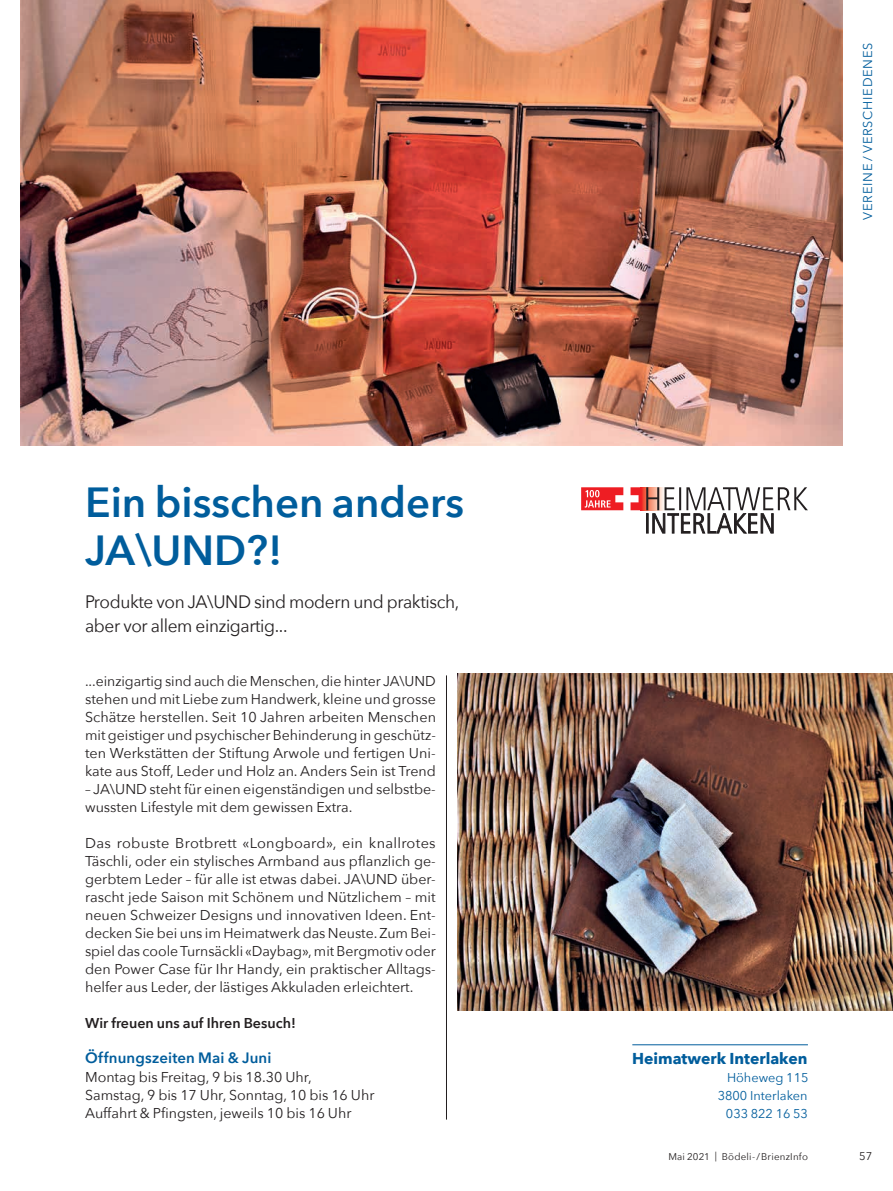
<style>
.page{position:relative;width:893px;height:1191px;background:#fff}
.page>*{position:absolute;margin:0;border:0;box-sizing:border-box;transform-origin:0 0}
.t1{font:600 42px/48px "Avenir Next";color:#005d9c}
.t2{font:18px/24px "Avenir Next";letter-spacing:-.02em;color:#231f20;scale:.96 1}
.t3{font:700 15.75px "Avenir Next";color:#005d9c}
.t4{font:600 15px "Avenir Next";letter-spacing:.01em;color:#005d9c}
.t5{font:14.25px/18px "Avenir Next";color:#231f20;text-align:justify}
.t6{font:600 14.25px "Avenir Next";color:#231f20}
.t7{font:12.75px/18px "Avenir Next";color:#005d9c;text-align:right}
.t8{font:12.75px "Avenir Next";letter-spacing:.065em;color:#005d9c}
.t9{font:11.25px "Avenir Next";color:#231f20}
.t10{font:9.75px "Avenir Next";letter-spacing:.02em;color:#231f20}
</style>
<div class="page">
<hr style="left:446px;top:675px;width:1px;height:444px;background:#231f20">
<img style="left:21px;top:0;width:821px;height:445px">
<svg style="left:581px;top:487px;width:227px;height:46px"></svg>
<img style="left:457px;top:673px;width:436px;height:337px">
<hr style="left:632px;top:1044px;width:176px;height:1px;background:#005d9c">
<h1 class="t1" style="left:85px;top:477px;width:381px">Ein bisschen anders<br>JA\UND?!</h1>
<p class="t2" style="left:85px;top:588px;width:391px">Produkte von JA\UND sind modern und praktisch, aber vor allem einzigartig...</p>
<p class="t5" style="left:85px;top:671px;width:352px">...einzigartig sind auch die Menschen, die hinter JA\UND stehen und mit Liebe zum Handwerk, kleine und grosse Schätze herstellen. Seit 10 Jahren arbeiten Menschen mit geistiger und psychischer Behinderung in geschütz&shy;ten Werkstätten der Stiftung Arwole und fertigen Uni&shy;kate aus Stoff, Leder und Holz an. Anders Sein ist Trend</p>
<p class="t5" style="left:85px;top:779px;width:352px">– JA\UND steht für einen eigenständigen und selbstbe&shy;wussten Lifestyle mit dem gewissen Extra.</p>
<p class="t5" style="left:85px;top:833px;width:352px">Das robuste Brotbrett «Longboard», ein knallrotes Täschli, oder ein stylisches Armband aus pflanzlich ge&shy;gerbtem Leder – für alle ist etwas dabei. JA\UND über&shy;rascht jede Saison mit Schönem und Nützlichem – mit neuen Schweizer Designs und innovativen Ideen. Ent&shy;decken Sie bei uns im Heimatwerk das Neuste. Zum Bei&shy;spiel das coole Turnsäckli «Daybag», mit Bergmotiv oder den Power Case für Ihr Handy, ein praktischer Alltags&shy;helfer aus Leder, der lästiges Akkuladen erleichtert.</p>
<p class="t6" style="left:85px;top:1011px;width:212px">Wir freuen uns auf Ihren Besuch!</p>
<p class="t4" style="left:85px;top:1044px;width:188px">Öffnungszeiten Mai &amp; Juni</p>
<p class="t5" style="left:85px;top:1067px;width:291px;text-align:left">Montag bis Freitag, 9 bis 18.30 Uhr,<br>Samstag, 9 bis 17 Uhr, Sonntag, 10 bis 16 Uhr<br>Auffahrt &amp; Pfingsten, jeweils 10 bis 16 Uhr</p>
<p class="t8" style="left:857px;top:220px;width:179px;rotate:-90deg">VEREINE / VERSCHIEDENES</p>
<p class="t3" style="left:632px;top:1045px;width:177px">Heimatwerk Interlaken</p>
<p class="t7" style="left:718px;top:1068px;width:92px">Höheweg 115<br>3800 Interlaken<br>033 822 16 53</p>
<p class="t10" style="left:668px;top:1148px;width:141px">Mai 2021 | Bödeli-/BrienzInfo</p>
<p class="t9" style="left:859px;top:1147px;width:14px">57</p>
</div>
